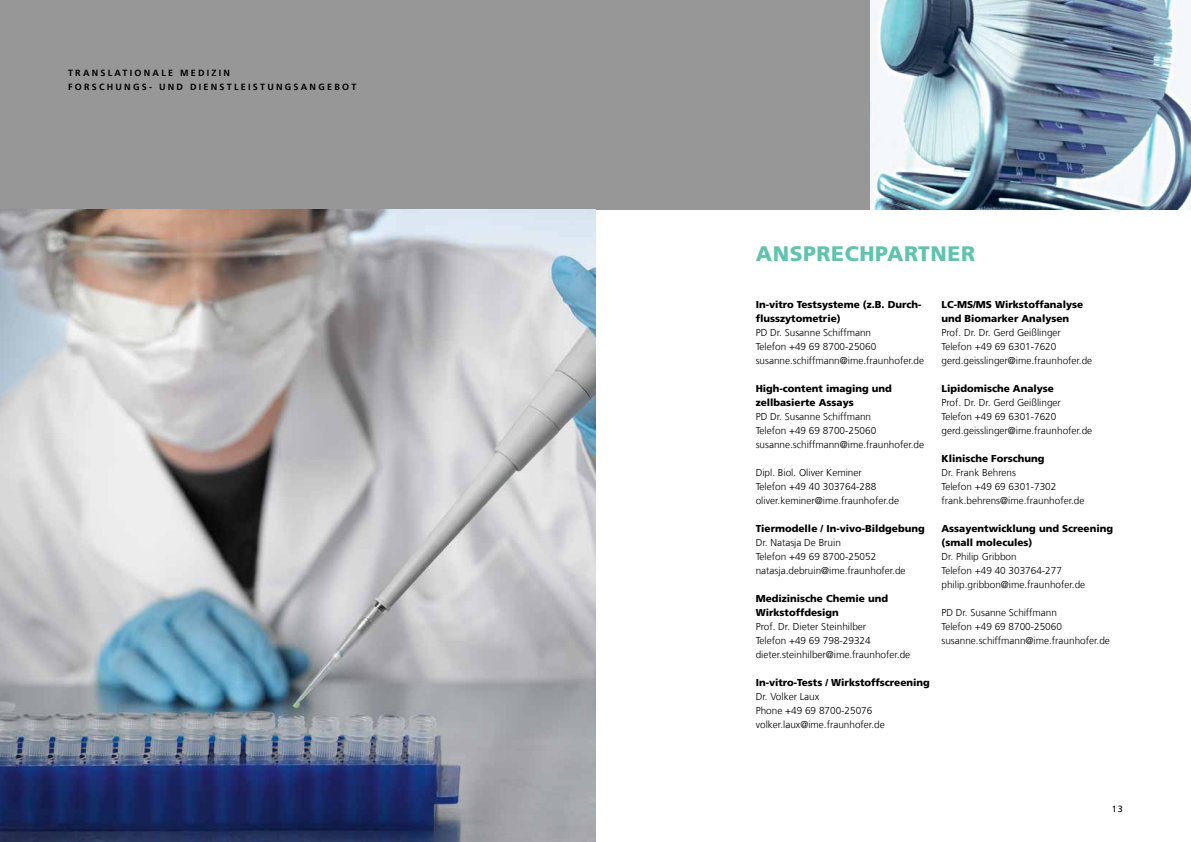
<style>
.page{position:relative;width:1191px;height:842px;background:#fff}
.page>*{position:absolute;margin:0;border:0;box-sizing:border-box;transform-origin:0 0}
.t1{font:900 21px "Frutiger LT Com";letter-spacing:.03em;color:#60c3ad}
.t2{font:300 10px/14px "Frutiger LT Com";color:#000}
.t3{font:900 10px/14px "Frutiger LT Com";color:#000}
.t4{font:900 10px/14px "Frutiger LT Com";color:#000101}
.t5{font:300 10px/14px "Frutiger LT Com";color:#000101}
.t6{font:700 9px/14px "Frutiger LT Com";letter-spacing:.25em;color:#000}
.t7{font:9px "Frutiger LT Com";color:#000}
</style>
<div class="page">
<div style="left:0;top:0;width:595px;height:210px;background:#979797"></div>
<div style="left:595px;top:0;width:275px;height:210px;background:#979797"></div>
<img style="left:870px;top:0;width:321px;height:210px">
<img style="left:0;top:210px;width:595px;height:632px">
<p class="t6" style="left:68px;top:66px;width:290px">TRANSLATIONALE MEDIZIN<br>FORSCHUNGS- UND DIENSTLEISTUNGSANGEBOT</p>
<h1 class="t1" style="left:755px;top:241px;width:221px">ANSPRECHPARTNER</h1>
<p class="t4" style="left:755px;top:298px;width:167px">In-vitro Testsysteme (z.B. Durch&shy;flusszytometrie)</p>
<p class="t2" style="left:755px;top:326px;width:170px">PD Dr. Susanne Schiffmann<br>Telefon +49 69 8700-25060 susanne.schiffmann@ime.fraunhofer.de</p>
<p class="t4" style="left:755px;top:382px;width:138px">High-content imaging und zellbasierte Assays</p>
<p class="t2" style="left:755px;top:410px;width:170px">PD Dr. Susanne Schiffmann<br>Telefon +49 69 8700-25060 susanne.schiffmann@ime.fraunhofer.de</p>
<p class="t2" style="left:755px;top:466px;width:145px">Dipl. Biol. Oliver Keminer<br>Telefon +49 40 303764-288 oliver.keminer@ime.fraunhofer.de</p>
<p class="t3" style="left:755px;top:522px;width:171px">Tiermodelle / In-vivo-Bildgebung</p>
<p class="t2" style="left:755px;top:536px;width:151px">Dr. Natasja De Bruin<br>Telefon +49 69 8700-25052 natasja.debruin@ime.fraunhofer.de</p>
<p class="t3" style="left:755px;top:592px;width:134px">Medizinische Chemie und<br>Wirkstoffdesign</p>
<p class="t2" style="left:755px;top:620px;width:156px">Prof. Dr. Dieter Steinhilber<br>Telefon +49 69 798-29324 dieter.steinhilber@ime.fraunhofer.de</p>
<p class="t3" style="left:755px;top:676px;width:176px">In-vitro-Tests / Wirkstoffscreening</p>
<p class="t5" style="left:755px;top:690px;width:130px">Dr. Volker Laux<br>Phone +49 69 8700-25076 volker.laux@ime.fraunhofer.de</p>
<p class="t3" style="left:941px;top:298px;width:143px">LC-MS/MS Wirkstoffanalyse und Biomarker Analysen</p>
<p class="t2" style="left:941px;top:326px;width:152px">Prof. Dr. Dr. Gerd Geißlinger<br>Telefon +49 69 6301-7620 gerd.geisslinger@ime.fraunhofer.de</p>
<p class="t3" style="left:941px;top:382px;width:114px">Lipidomische Analyse</p>
<p class="t2" style="left:941px;top:396px;width:152px">Prof. Dr. Dr. Gerd Geißlinger<br>Telefon +49 69 6301-7620 gerd.geisslinger@ime.fraunhofer.de</p>
<p class="t3" style="left:941px;top:452px;width:105px">Klinische Forschung</p>
<p class="t2" style="left:941px;top:466px;width:145px">Dr. Frank Behrens<br>Telefon +49 69 6301-7302 frank.behrens@ime.fraunhofer.de</p>
<p class="t3" style="left:941px;top:522px;width:173px">Assayentwicklung und Screening (small molecules)</p>
<p class="t2" style="left:941px;top:550px;width:145px">Dr. Philip Gribbon<br>Telefon +49 40 303764-277 philip.gribbon@ime.fraunhofer.de</p>
<p class="t2" style="left:941px;top:606px;width:170px">PD Dr. Susanne Schiffmann<br>Telefon +49 69 8700-25060 susanne.schiffmann@ime.fraunhofer.de</p>
<p class="t7" style="left:1111px;top:804px;width:13px">13</p>
</div>
